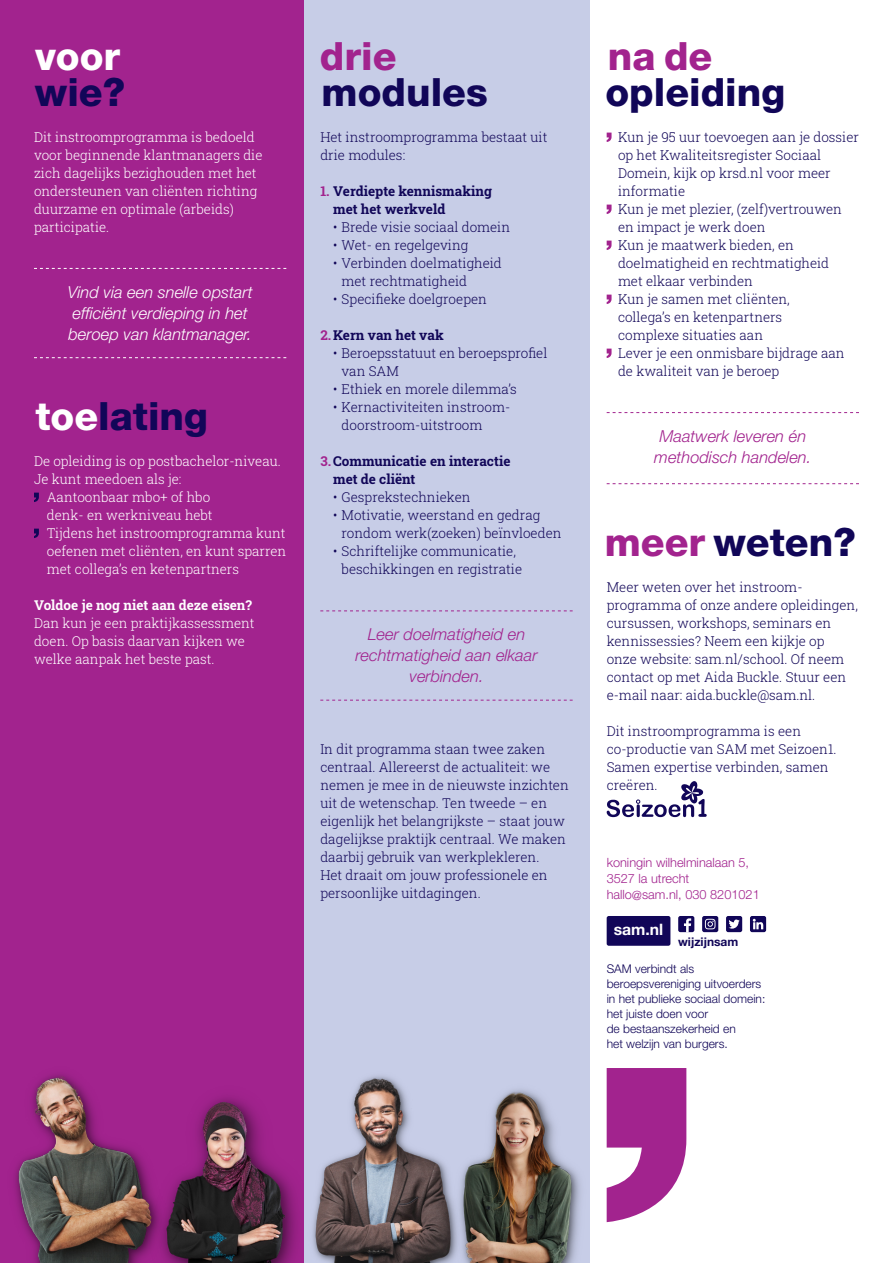
<style>
.page{position:relative;width:893px;height:1263px;background:#fff}
.page>*{position:absolute;margin:0;border:0;box-sizing:border-box;transform-origin:0 0}
.t1{font:800 39px "Helvetica Neue LT Std";color:#110658}
.t2{font:800 39px "Helvetica Neue LT Std";color:#a2238e}
.t3{font:800 39px "Helvetica Neue LT Std";color:#fff}
.t4{font:italic 300 16.5px/21px "Helvetica Neue LT Std";color:#a2238e;text-align:center}
.t5{font:italic 300 16.5px/21px "Helvetica Neue LT Std";color:#fff}
.t6{font:700 15.75px "Helvetica Neue LT Std";color:#fff}
.t7{font:300 13.5px/18px "Roboto Slab";color:#110658}
.t8{font:300 13.5px/18px "Roboto Slab";color:#fff}
.t9{font:700 13.5px/18px "Roboto Slab";color:#110658}
.t10{font:700 13.5px "Roboto Slab";color:#fff}
.t11{font:300 12.75px "Helvetica Neue LT Std";color:#a2238e}
.t12{font:300 12px/15px "Helvetica Neue LT Std";color:#110658}
.t13{font:700 12px "Helvetica Neue LT Std";color:#110658}
.s1{color:#fff}
.s2{color:#a2238e}
</style>
<div class="page">
<div style="left:303px;top:0;width:287px;height:1263px;background:#c7cde7"></div>
<div style="left:0;top:0;width:303px;height:1263px;background:#a2238e"></div>
<img style="left:15px;top:1074px;width:133px;height:189px">
<img style="left:148px;top:1097px;width:145px;height:166px">
<img style="left:293px;top:1060px;width:147px;height:203px">
<img style="left:440px;top:1089px;width:140px;height:174px">
<svg style="left:34px;top:493px;width:5px;height:9px"></svg>
<svg style="left:34px;top:529px;width:5px;height:9px"></svg>
<svg style="left:607px;top:133px;width:5px;height:9px"></svg>
<svg style="left:607px;top:205px;width:5px;height:9px"></svg>
<svg style="left:607px;top:241px;width:5px;height:9px"></svg>
<svg style="left:607px;top:295px;width:5px;height:9px"></svg>
<svg style="left:607px;top:349px;width:5px;height:9px"></svg>
<svg style="left:320px;top:610px;width:253px;height:1px"></svg>
<svg style="left:320px;top:700px;width:253px;height:1px"></svg>
<svg style="left:34px;top:268px;width:252px;height:1px"></svg>
<svg style="left:34px;top:357px;width:252px;height:1px"></svg>
<svg style="left:607px;top:412px;width:252px;height:1px"></svg>
<svg style="left:607px;top:483px;width:252px;height:1px"></svg>
<svg style="left:607px;top:781px;width:100px;height:36px"></svg>
<svg style="left:607px;top:1068px;width:79px;height:154px"></svg>
<div style="left:607px;top:916px;width:63px;height:30px;background:#110658;border-radius:2px"></div>
<div style="left:678px;top:916px;width:16px;height:16px;background:#110658;border-radius:2px"></div>
<svg style="left:684px;top:918px;width:7px;height:14px"></svg>
<svg style="left:702px;top:916px;width:16px;height:16px"></svg>
<svg style="left:705px;top:919px;width:10px;height:10px"></svg>
<div style="left:726px;top:916px;width:16px;height:16px;background:#110658;border-radius:2px"></div>
<svg style="left:728px;top:919px;width:12px;height:9px"></svg>
<svg style="left:750px;top:916px;width:16px;height:16px"></svg>
<svg style="left:753px;top:919px;width:10px;height:10px"></svg>
<p class="t3" style="left:35px;top:33px;width:87px">voor</p>
<p class="t1" style="left:35px;top:69px;width:92px">wie?</p>
<p class="t8" style="left:34px;top:128px;width:230px">Dit instroomprogramma is bedoeld voor beginnende klantmanagers die zich dagelijks bezighouden met het ondersteunen van cliënten richting duurzame en optimale (arbeids) participatie.</p>
<p class="t5" style="left:68px;top:281px;width:186px">Vind via een snelle opstart efficiënt verdieping in het beroep van klantmanager.</p>
<p class="t1" style="left:35px;top:393px;width:174px"><span class="s1">toe</span>lating</p>
<p class="t8" style="left:34px;top:452px;width:248px">De opleiding is op postbachelor-niveau.</p>
<p class="t8" style="left:34px;top:470px;width:149px">Je kunt meedoen als je:</p>
<p class="t8" style="left:47px;top:488px;width:167px">Aantoonbaar mbo+ of hbo denk- en werkniveau hebt</p>
<p class="t8" style="left:47px;top:524px;width:240px">Tijdens het instroomprogramma kunt</p>
<p class="t8" style="left:47px;top:542px;width:241px">oefenen met cliënten, en kunt sparren met collega’s en ketenpartners</p>
<p class="t10" style="left:34px;top:596px;width:220px">Voldoe je nog niet aan deze eisen?</p>
<p class="t8" style="left:34px;top:614px;width:222px">Dan kun je een praktijkassessment doen. Op basis daarvan kijken we welke aanpak het beste past.</p>
<p class="t2" style="left:320px;top:33px;width:78px">drie</p>
<p class="t1" style="left:322px;top:69px;width:168px">modules</p>
<p class="t7" style="left:320px;top:128px;width:229px">Het instroomprogramma bestaat uit drie modules:</p>
<p class="t9" style="left:333px;top:182px;width:160px;text-indent:-13px"><span class="s2">1.</span> Verdiepte kennismaking met het werkveld</p>
<p class="t7" style="left:333px;top:218px;width:179px">• Brede visie sociaal domein</p>
<p class="t7" style="left:333px;top:236px;width:137px">• Wet- en regelgeving</p>
<p class="t7" style="left:342px;top:254px;width:162px;text-indent:-9px">• Verbinden doelmatigheid met rechtmatigheid</p>
<p class="t7" style="left:333px;top:290px;width:155px">• Specifieke doelgroepen</p>
<p class="t9" style="left:320px;top:326px;width:125px"><span class="s2">2.</span>Kern van het vak</p>
<p class="t7" style="left:342px;top:344px;width:207px;text-indent:-9px">• Beroepsstatuut en beroepsprofiel van SAM</p>
<p class="t7" style="left:333px;top:380px;width:185px">• Ethiek en morele dilemma’s</p>
<p class="t7" style="left:342px;top:398px;width:170px;text-indent:-9px">• Kernactiviteiten instroom&shy;doorstroom-uitstroom</p>
<p class="t9" style="left:333px;top:452px;width:179px;text-indent:-13px"><span class="s2">3.</span>Communicatie en interactie met de cliënt</p>
<p class="t7" style="left:333px;top:488px;width:139px">• Gesprekstechnieken</p>
<p class="t7" style="left:342px;top:506px;width:222px;text-indent:-9px">• Motivatie, weerstand en gedrag rondom werk(zoeken) beïnvloeden</p>
<p class="t7" style="left:342px;top:542px;width:182px;text-indent:-9px">• Schriftelijke communicatie, beschikkingen en registratie</p>
<p class="t4" style="left:355px;top:624px;width:184px">Leer doelmatigheid en rechtmatigheid aan elkaar verbinden.</p>
<p class="t7" style="left:320px;top:740px;width:250px">In dit programma staan twee zaken centraal. Allereerst de actualiteit: we nemen je mee in de nieuwste inzichten uit de wetenschap. Ten tweede – en eigenlijk het belangrijkste – staat jouw dagelijkse praktijk centraal. We maken daarbij gebruik van werkplekleren.<br>Het draait om jouw professionele en persoonlijke uitdagingen.</p>
<p class="t2" style="left:608px;top:33px;width:106px">na de</p>
<p class="t1" style="left:605px;top:69px;width:181px">opleiding</p>
<p class="t7" style="left:618px;top:128px;width:242px">Kun je 95 uur toevoegen aan je dossier op het Kwaliteitsregister Sociaal<br>Domein, kijk op krsd.nl voor meer informatie</p>
<p class="t7" style="left:618px;top:200px;width:226px">Kun je met plezier, (zelf)vertrouwen en impact je werk doen</p>
<p class="t7" style="left:618px;top:236px;width:177px">Kun je maatwerk bieden, en</p>
<p class="t7" style="left:618px;top:254px;width:213px">doelmatigheid en rechtmatigheid met elkaar verbinden</p>
<p class="t7" style="left:618px;top:290px;width:173px">Kun je samen met cliënten, collega’s en ketenpartners complexe situaties aan</p>
<p class="t7" style="left:618px;top:344px;width:228px">Lever je een onmisbare bijdrage aan de kwaliteit van je beroep</p>
<p class="t4" style="left:654px;top:425px;width:159px">Maatwerk leveren én methodisch handelen.</p>
<p class="t1" style="left:605px;top:519px;width:253px"><span class="s2">meer</span> weten?</p>
<p class="t7" style="left:607px;top:578px;width:253px">Meer weten over het instroom&shy;programma of onze andere opleidingen, cursussen, workshops, seminars en kennissessies? Neem een kijkje op onze website: sam.nl/school. Of neem contact op met Aida Buckle. Stuur een e-mail naar: aida.buckle@sam.nl.</p>
<p class="t7" style="left:607px;top:722px;width:231px">Dit instroomprogramma is een co-productie van SAM met Seizoen1.<br>Samen expertise verbinden, samen creëren.</p>
<p class="t11" style="left:607px;top:855px;width:144px">koningin wilhelminalaan 5,</p>
<p class="t11" style="left:607px;top:871px;width:84px">3527 la utrecht</p>
<p class="t11" style="left:607px;top:887px;width:155px">hallo@sam.nl, 030 8201021</p>
<p class="t6" style="left:614px;top:919px;width:51px">sam.nl</p>
<p class="t13" style="left:678px;top:934px;width:62px">wijzijnsam</p>
<p class="t12" style="left:607px;top:961px;width:160px">SAM verbindt als beroepsvereniging uitvoerders in het publieke sociaal domein: het juiste doen voor<br>de bestaanszekerheid en<br>het welzijn van burgers.</p>
</div>
